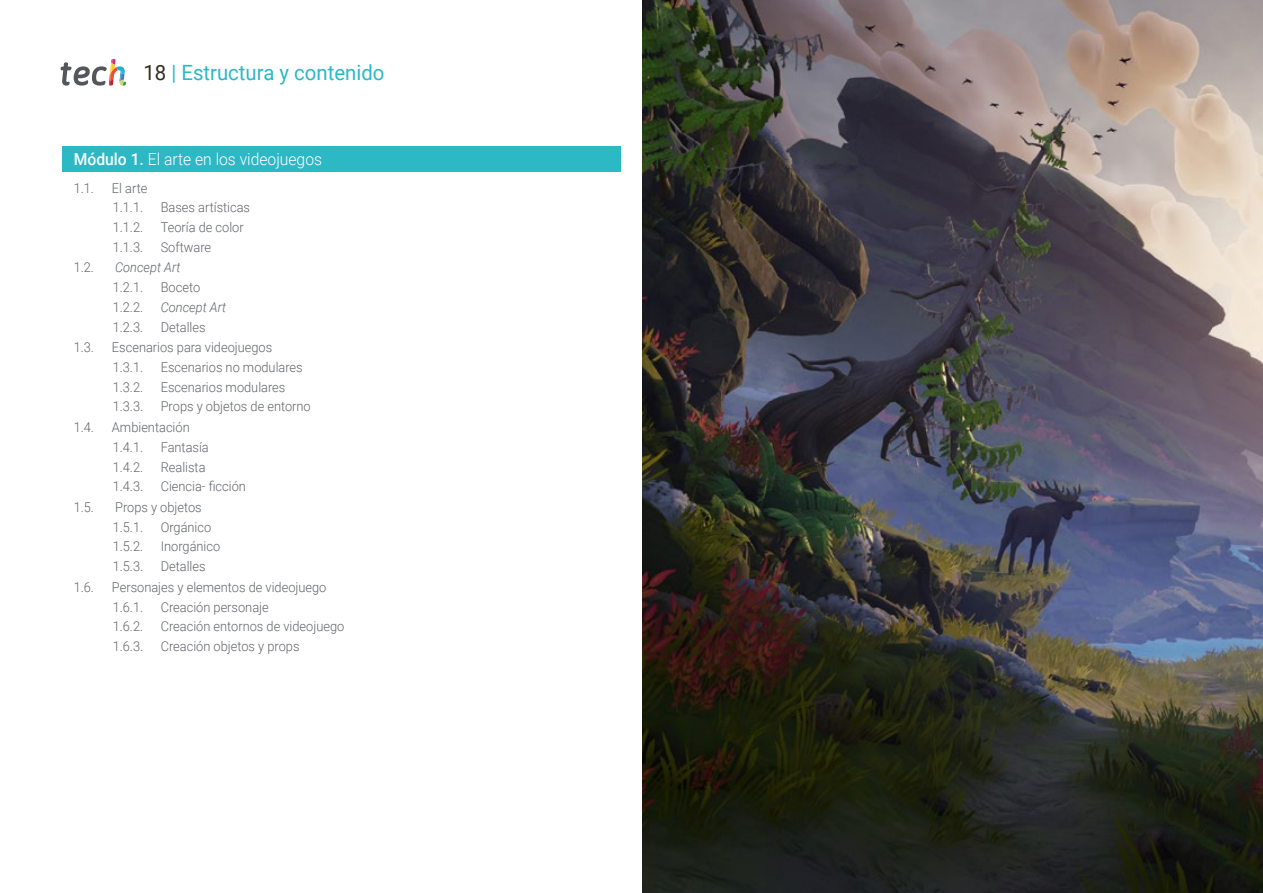
<style>
.page{position:relative;width:1263px;height:893px;background:#fff}
.page>*{position:absolute;margin:0;border:0;box-sizing:border-box;transform-origin:0 0}
.t1{font:21px "Roboto";color:#2db8c5}
.t2{font:300 16.5px "Roboto";color:#fff;scale:.95 1}
.t3{font:300 13.5px/19.6px "Roboto";color:#61646a;scale:.95 1}
.t4{font:italic 300 13.5px "Roboto";color:#61646a;scale:.95 1}
.s1{color:#312e20}
.s2{font-weight:500}
</style>
<div class="page">
<div style="left:63px;top:147px;width:558px;height:25px;background:#2db8c5"></div>
<svg style="left:61px;top:59px;width:65px;height:27px"></svg>
<img style="left:642px;top:0;width:621px;height:893px">
<h1 class="t1" style="left:144px;top:57px;width:242px"><span class="s1">18</span> | Estructura y contenido</h1>
<p class="t2" style="left:74px;top:148px;width:263px"><span class="s2">Módulo 1.</span> El arte en los videojuegos</p>
<p class="t3" style="left:74px;top:177px;width:23px">1.1.</p>
<p class="t3" style="left:112px;top:177px;width:39px">El arte<br>1.1.1.</p>
<p class="t3" style="left:161px;top:197px;width:96px">Bases artísticas</p>
<p class="t3" style="left:113px;top:217px;width:34px">1.1.2.</p>
<p class="t3" style="left:161px;top:217px;width:89px">Teoría de color</p>
<p class="t3" style="left:113px;top:237px;width:34px">1.1.3.</p>
<p class="t3" style="left:161px;top:237px;width:55px">Software</p>
<p class="t3" style="left:74px;top:257px;width:23px">1.2.</p>
<p class="t4" style="left:115px;top:258px;width:71px">Concept Art</p>
<p class="t3" style="left:113px;top:277px;width:34px">1.2.1.</p>
<p class="t3" style="left:161px;top:277px;width:43px">Boceto</p>
<p class="t3" style="left:113px;top:297px;width:34px">1.2.2.</p>
<p class="t4" style="left:161px;top:298px;width:71px">Concept Art</p>
<p class="t3" style="left:113px;top:316px;width:34px">1.2.3.</p>
<p class="t3" style="left:161px;top:316px;width:49px">Detalles</p>
<p class="t3" style="left:74px;top:337px;width:23px">1.3.</p>
<p class="t3" style="left:112px;top:337px;width:170px">Escenarios para videojuegos<br>1.3.1.</p>
<p class="t3" style="left:161px;top:357px;width:151px">Escenarios no modulares</p>
<p class="t3" style="left:113px;top:377px;width:34px">1.3.2.</p>
<p class="t3" style="left:161px;top:377px;width:133px">Escenarios modulares</p>
<p class="t3" style="left:113px;top:396px;width:34px">1.3.3.</p>
<p class="t3" style="left:161px;top:396px;width:159px">Props y objetos de entorno</p>
<p class="t3" style="left:74px;top:417px;width:23px">1.4.</p>
<p class="t3" style="left:112px;top:417px;width:83px">Ambientación<br>1.4.1.</p>
<p class="t3" style="left:161px;top:437px;width:52px">Fantasía</p>
<p class="t3" style="left:113px;top:456px;width:34px">1.4.2.</p>
<p class="t3" style="left:161px;top:456px;width:49px">Realista</p>
<p class="t3" style="left:113px;top:476px;width:34px">1.4.3.</p>
<p class="t3" style="left:161px;top:476px;width:91px">Ciencia- ficción</p>
<p class="t3" style="left:74px;top:497px;width:23px">1.5.</p>
<p class="t3" style="left:113px;top:497px;width:95px">Props y objetos<br>1.5.1.</p>
<p class="t3" style="left:161px;top:517px;width:55px">Orgánico</p>
<p class="t3" style="left:113px;top:536px;width:34px">1.5.2.</p>
<p class="t3" style="left:161px;top:536px;width:64px">Inorgánico</p>
<p class="t3" style="left:113px;top:556px;width:34px">1.5.3.</p>
<p class="t3" style="left:161px;top:556px;width:49px">Detalles</p>
<p class="t3" style="left:74px;top:577px;width:23px">1.6.</p>
<p class="t3" style="left:112px;top:577px;width:227px">Personajes y elementos de videojuego<br>1.6.1.</p>
<p class="t3" style="left:161px;top:596px;width:115px">Creación personaje</p>
<p class="t3" style="left:113px;top:616px;width:34px">1.6.2.</p>
<p class="t3" style="left:161px;top:616px;width:195px">Creación entornos de videojuego</p>
<p class="t3" style="left:113px;top:636px;width:34px">1.6.3.</p>
<p class="t3" style="left:161px;top:636px;width:148px">Creación objetos y props</p>
</div>
